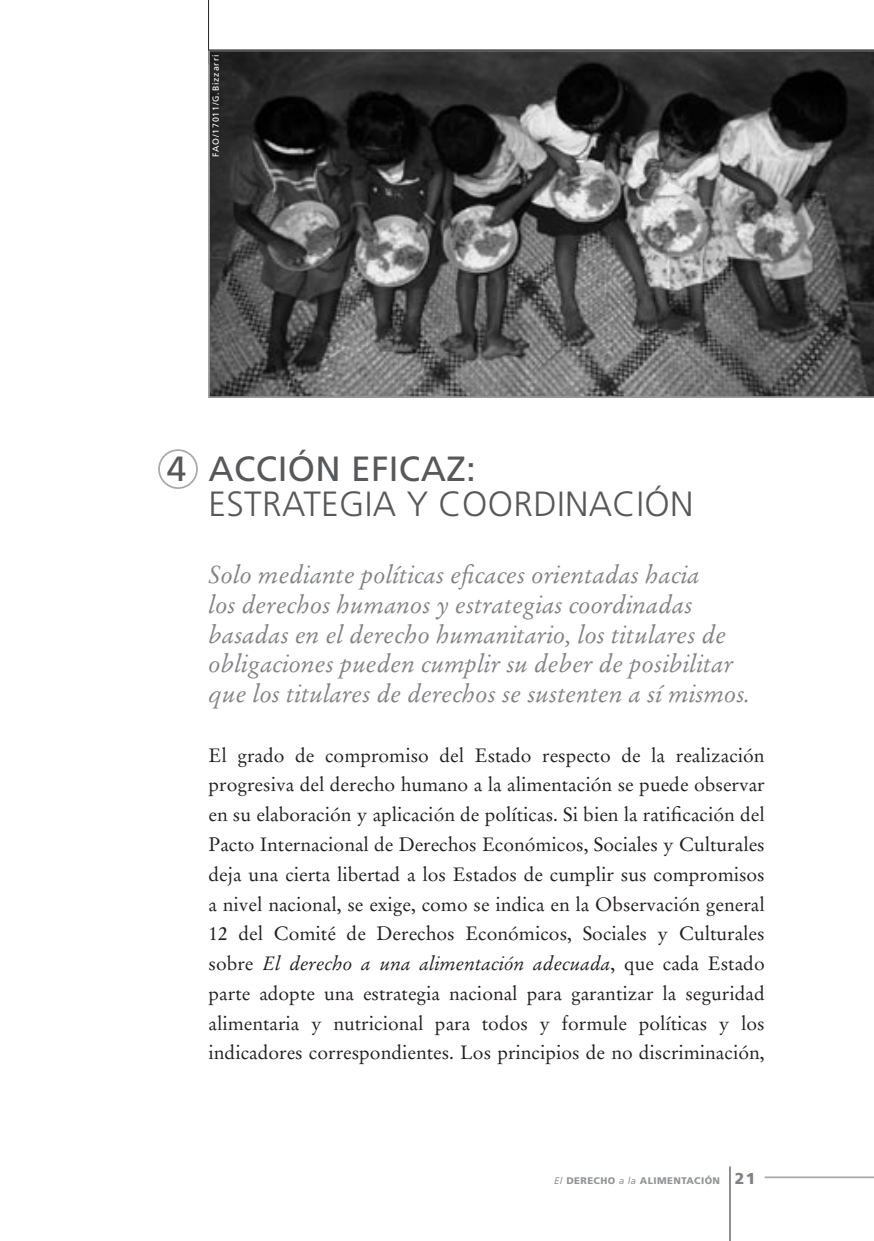
<style>
.page{position:relative;width:874px;height:1241px;background:#fff}
.page>*{position:absolute;margin:0;border:0;box-sizing:border-box;transform-origin:0 0}
.AA_Heading_2_Light{font:300 35px "Frutiger";letter-spacing:.01em;color:#57585a}
.AA_Heading_2_20pt{font:35px "Frutiger";letter-spacing:.01em;color:#57585a}
.AA_Thematic_explain_c14{font:italic 24.5px/29.8px "Stempel Garamond";color:#808285}
.AA_newPar{font:19.25px/29.8px "Stempel Garamond";color:#231f20;text-align:justify}
.t1{font:900 9.62px "Frutiger";letter-spacing:.04em;color:#939598}
.photocredits{font:8.75px "Frutiger";letter-spacing:.1em;color:#fff}
.s1{font-style:italic}
.s2{font-weight:400;font-style:italic}
.s3{font-size:15.75px;color:#808285}
</style>
<div class="page">
<hr style="left:729px;top:1166px;width:1px;height:74px;background:#231f20">
<hr style="left:208px;top:0;width:1px;height:64px;background:#231f20">
<hr style="left:764px;top:1176px;width:109px;height:1px;background:#a8a9ad">
<div style="left:158px;top:449px;width:40px;height:40px;border:2px solid #a8a9ad;border-radius:50%"></div>
<svg style="left:208px;top:51px;width:665px;height:347px"></svg>
<hr style="left:208px;top:50px;width:665px;height:1px;background:#231f20">
<p class="photocredits" style="left:210px;top:157px;width:104px;rotate:-90deg">FAO/17011/G.Bizzarri</p>
<p class="AA_Heading_2_20pt" style="left:167px;top:448px;width:21px">4</p>
<p class="AA_Heading_2_20pt" style="left:208px;top:448px;width:269px">ACCIÓN EFICAZ:</p>
<p class="AA_Heading_2_Light" style="left:208px;top:484px;width:486px">ESTRATEGIA Y COORDINACIÓN</p>
<p class="AA_Thematic_explain_c14" style="left:208px;top:559px;width:543px">Solo mediante políticas eficaces orientadas hacia<br>los derechos humanos y estrategias coordinadas basadas en el derecho humanitario, los titulares de obligaciones pueden cumplir su deber de posibilitar que los titulares de derechos se sustenten a sí mismos.</p>
<p class="AA_newPar" style="left:208px;top:740px;width:557px">El grado de compromiso del Estado respecto de la realización progresiva del derecho humano a la alimentación se puede observar en su elaboración y aplicación de políticas. Si bien la ratificación del Pacto Internacional de Derechos Económicos, Sociales y Culturales deja una cierta libertad a los Estados de cumplir sus compromisos a nivel nacional, se exige, como se indica en la Observación general 12 del Comité de Derechos Económicos, Sociales y Culturales sobre <span class="s1">El derecho a una alimentación adecuada</span>, que cada Estado parte adopte una estrategia nacional para garantizar la seguridad alimentaria y nutricional para todos y formule políticas y los indicadores correspondientes. Los principios de no discriminación,</p>
<p class="t1" style="left:554px;top:1174px;width:202px"><span class="s2">El</span> DERECHO <span class="s2">a la</span> ALIMENTACIÓN <span class="s3">21</span></p>
</div>
